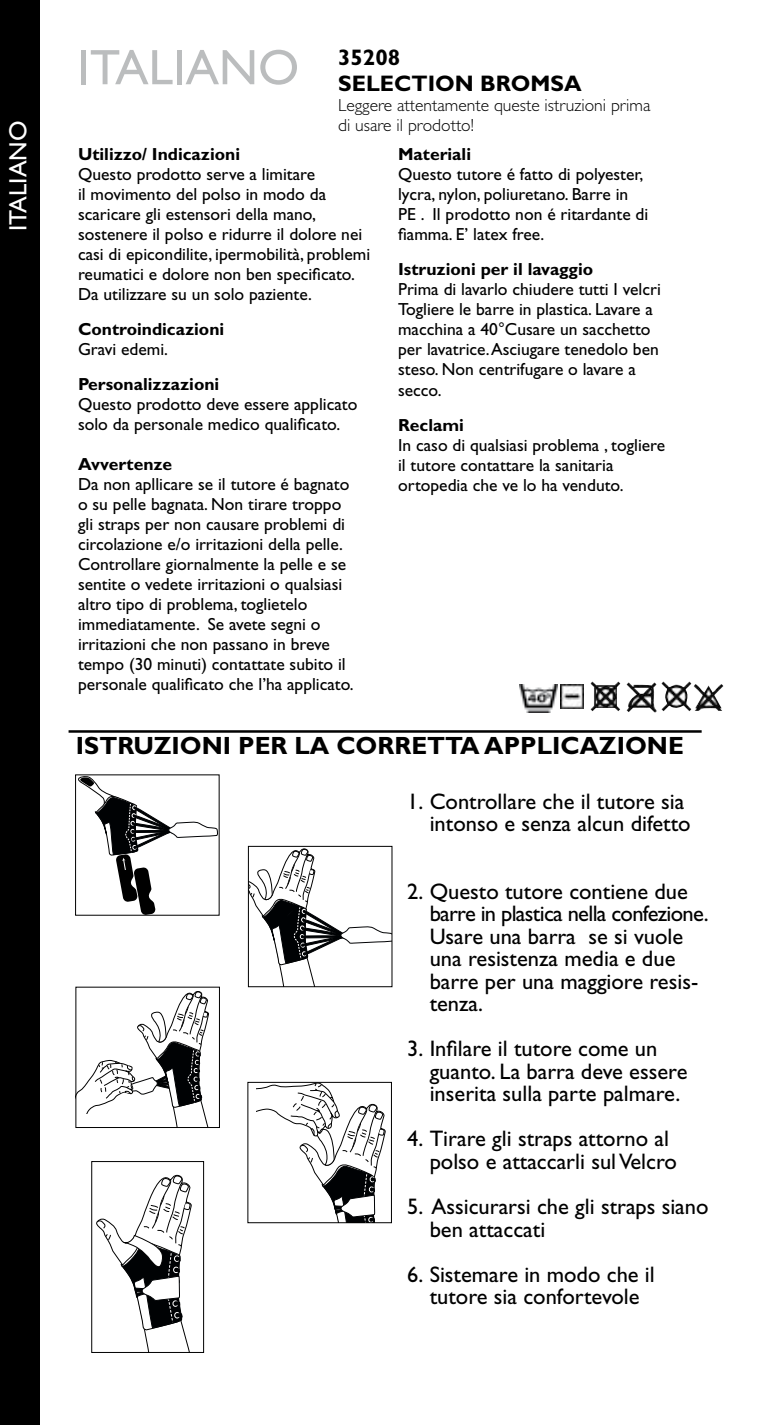
<style>
.page{position:relative;width:759px;height:1425px;background:#fff}
.page>*{position:absolute;margin:0;border:0;box-sizing:border-box;transform-origin:0 0}
.t1{font:50px "Gill Sans Std";color:#bbbdbe}
.t2{font:700 25px "Gill Sans Std";color:#000}
.t3{font:25px "Gill Sans Std";color:#fff}
.t4{font:22.5px/22.5px "Gill Sans Std";color:#000}
.t5{font:700 22.5px/25px "Gill Sans Std";color:#000}
.t6{font:17.5px/20px "Gill Sans Std";color:#000}
.t7{font:700 17.5px "Gill Sans Std";color:#000}
.t8{font:300 17.5px/20px "Gill Sans Std";color:#000}
</style>
<div class="page">
<div style="left:0;top:0;width:39px;height:1424px;background:#000"></div>
<img style="left:661px;top:681px;width:30px;height:30px">
<img style="left:626px;top:682px;width:30px;height:30px">
<img style="left:590px;top:681px;width:30px;height:30px">
<img style="left:693px;top:684px;width:30px;height:27px">
<img style="left:560px;top:685px;width:23px;height:23px">
<img style="left:519px;top:684px;width:38px;height:28px">
<hr style="left:69px;top:730px;width:632px;height:2px;background:#000">
<svg style="left:78px;top:776px;width:139px;height:137px"></svg>
<svg style="left:250px;top:848px;width:140px;height:137px"></svg>
<div style="left:248px;top:846px;width:144px;height:141px;border:1px solid #000"></div>
<svg style="left:78px;top:991px;width:131px;height:134px"></svg>
<svg style="left:256px;top:1084px;width:130px;height:136px"></svg>
<div style="left:247px;top:1082px;width:144px;height:140px;border:1px solid #000"></div>
<svg style="left:96px;top:1174px;width:96px;height:176px"></svg>
<div style="left:91px;top:1161px;width:113px;height:191px;border:1px solid #000"></div>
<h2 class="t3" style="left:4px;top:231px;width:112px;rotate:-90deg">ITALIANO</h2>
<h1 class="t1" style="left:77px;top:39px;width:223px">ITALIANO</h1>
<p class="t5" style="left:338px;top:45px;width:245px">35208<br>SELECTION BROMSA</p>
<p class="t8" style="left:338px;top:95px;width:314px">Leggere attentamente queste istruzioni prima di usare il prodotto!</p>
<p class="t7" style="left:78px;top:143px;width:164px">Utilizzo/ Indicazioni</p>
<p class="t6" style="left:78px;top:164px;width:293px">Questo prodotto serve a limitare<br>il movimento del polso in modo da scaricare gli estensori della mano, sostenere il polso e ridurre il dolore nei casi di epicondilite, ipermobilità, problemi reumatici e dolore non ben specificato.<br>Da utilizzare su un solo paziente.</p>
<p class="t7" style="left:78px;top:318px;width:148px">Controindicazioni</p>
<p class="t6" style="left:78px;top:339px;width:91px">Gravi edemi.</p>
<p class="t7" style="left:78px;top:373px;width:143px">Personalizzazioni</p>
<p class="t6" style="left:78px;top:394px;width:281px">Questo prodotto deve essere applicato solo da personale medico qualificato.</p>
<p class="t7" style="left:78px;top:453px;width:95px">Avvertenze</p>
<p class="t6" style="left:78px;top:474px;width:277px">Da non apllicare se il tutore é bagnato o su pelle bagnata. Non tirare troppo gli straps per non causare problemi di circolazione e/o irritazioni della pelle.<br>Controllare giornalmente la pelle e se sentite o vedete irritazioni o qualsiasi altro tipo di problema, toglietelo immediatamente. Se avete segni o irritazioni che non passano in breve tempo (30 minuti) contattate subito il personale qualificato che l’ha applicato.</p>
<p class="t7" style="left:398px;top:144px;width:74px">Materiali</p>
<p class="t6" style="left:398px;top:165px;width:252px">Questo tutore é fatto di polyester, lycra, nylon, poliuretano. Barre in<br>PE . Il prodotto non é ritardante di fiamma. E’ latex free.</p>
<p class="t7" style="left:398px;top:259px;width:196px">Istruzioni per il lavaggio</p>
<p class="t6" style="left:398px;top:280px;width:264px">Prima di lavarlo chiudere tutti I velcri<br>Togliere le barre in plastica. Lavare a macchina a 40°Cusare un sacchetto per lavatrice. Asciugare tenedolo ben steso. Non centrifugare o lavare a secco.</p>
<p class="t7" style="left:398px;top:414px;width:67px">Reclami</p>
<p class="t6" style="left:398px;top:435px;width:268px">In caso di qualsiasi problema , togliere il tutore contattare la sanitaria ortopedia che ve lo ha venduto.</p>
<h2 class="t2" style="left:76px;top:731px;width:609px">ISTRUZIONI PER LA CORRETTA APPLICAZIONE</h2>
<p class="t4" style="left:407px;top:790px;width:285px;text-align:right">1. Controllare che il tutore sia intonso e senza alcun difetto</p>
<p class="t4" style="left:429px;top:880px;width:280px;text-indent:-22px">2. Questo tutore contiene due barre in plastica nella confezione.<br>Usare una barra se si vuole una resistenza media e due barre per una maggiore resis&shy;tenza.</p>
<p class="t4" style="left:429px;top:1037px;width:259px;text-indent:-22px">3. Infilare il tutore come un guanto. La barra deve essere inserita sulla parte palmare.</p>
<p class="t4" style="left:429px;top:1127px;width:248px;text-indent:-22px">4. Tirare gli straps attorno al polso e attaccarli sul Velcro</p>
<p class="t4" style="left:429px;top:1195px;width:280px;text-indent:-22px">5. Assicurarsi che gli straps siano ben attaccati</p>
<p class="t4" style="left:407px;top:1262px;width:249px;text-align:center">6. Sistemare in modo che il tutore sia confortevole</p>
</div>
